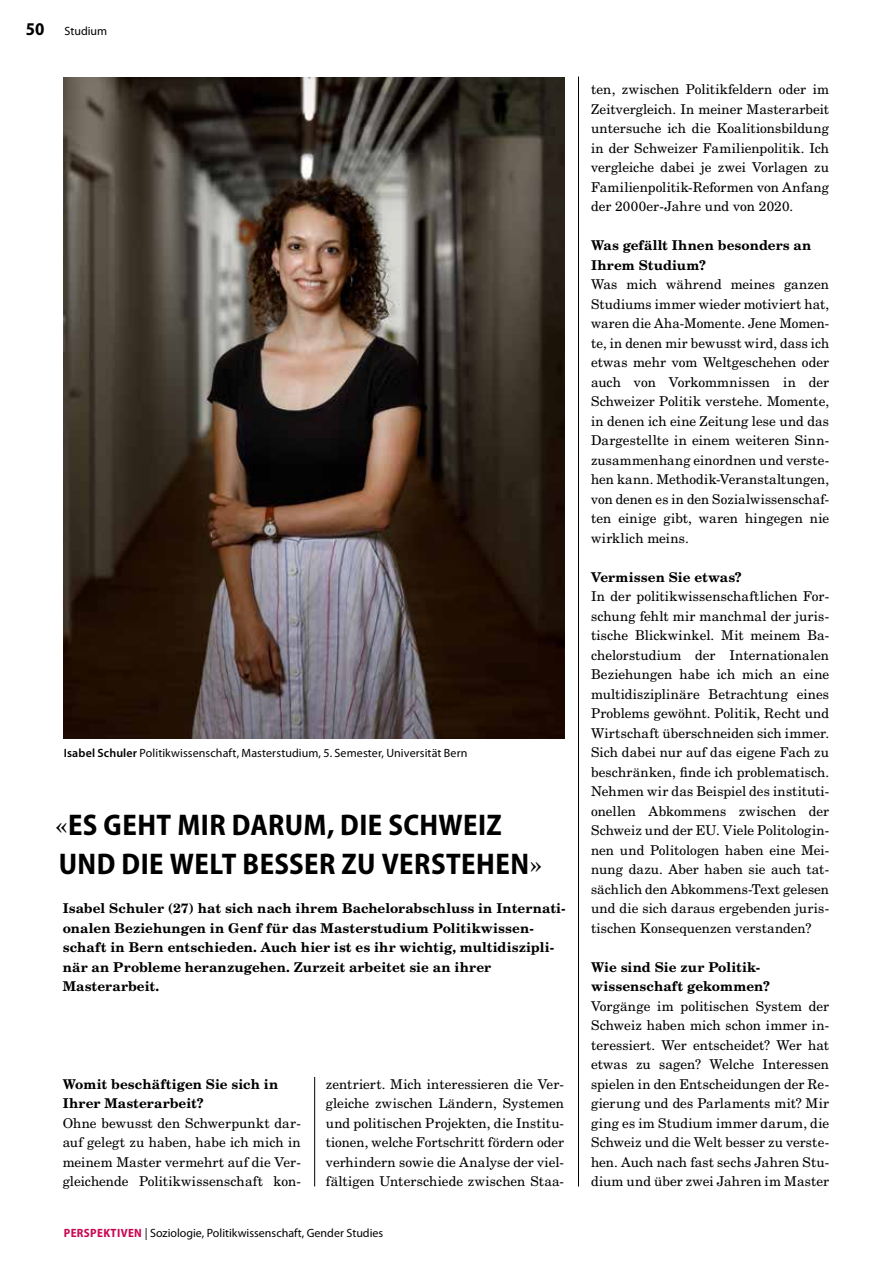
<style>
.page{position:relative;width:893px;height:1263px;background:#fff}
.page>*{position:absolute;margin:0;border:0;box-sizing:border-box;transform-origin:0 0}
.t1{font:700 semi-condensed 30px/39px "Myriad Pro";letter-spacing:.015em;color:#000}
.t2{font:700 semi-condensed 18px "Myriad Pro";color:#000}
.t3{font:13.5px/19.5px "New Century Schlbk LT Std";letter-spacing:.005em;color:#000;text-align:justify}
.t4{font:700 13.5px/19.5px "New Century Schlbk LT Std";letter-spacing:.01em;color:#000}
.t5{font:12px "Myriad Pro";letter-spacing:.005em;color:#000}
.s1{font-weight:600}
.s2{font-family:"New Century Schlbk LT Std";font-weight:400;font-stretch:normal}
.s3{font-weight:700;font-stretch:semi-condensed;color:#c80752}
</style>
<div class="page">
<hr style="left:578px;top:77px;width:1px;height:1109px;background:#000">
<hr style="left:314px;top:1077px;width:1px;height:109px;background:#000">
<img style="left:63px;top:77px;width:501px;height:662px">
<h2 class="t2" style="left:26px;top:17px;width:20px">50</h2>
<p class="t5" style="left:65px;top:23px;width:44px">Studium</p>
<p class="t5" style="left:64px;top:746px;width:405px"><span class="s1">Isabel Schuler</span> Politikwissenschaft, Masterstudium, 5. Semester, Universität Bern</p>
<h1 class="t1" style="left:55px;top:805px;width:488px"><span class="s2">«</span>ES GEHT MIR DARUM, DIE SCHWEIZ<br>UND DIE WELT BESSER ZU VERSTEHEN<span class="s2">»</span></h1>
<p class="t4" style="left:63px;top:899px;width:504px">Isabel Schuler (27) hat sich nach ihrem Bachelorabschluss in Internati&shy;onalen Beziehungen in Genf für das Masterstudium Politikwissen&shy;schaft in Bern entschieden. Auch hier ist es ihr wichtig, multidiszipli&shy;när an Probleme heranzugehen. Zurzeit arbeitet sie an ihrer Masterarbeit.</p>
<p class="t4" style="left:63px;top:1074px;width:217px">Womit beschäftigen Sie sich in<br>Ihrer Masterarbeit?</p>
<p class="t3" style="left:63px;top:1113px;width:240px">Ohne bewusst den Schwerpunkt dar&shy;auf gelegt zu haben, habe ich mich in meinem Master vermehrt auf die Ver&shy;gleichende Politikwissenschaft kon-</p>
<p class="t3" style="left:326px;top:1074px;width:240px">zentriert. Mich interessieren die Ver&shy;gleiche zwischen Ländern, Systemen und politischen Projekten, die Institu&shy;tionen, welche Fortschritt fördern oder verhindern sowie die Analyse der viel&shy;fältigen Unterschiede zwischen Staa-</p>
<p class="t5" style="left:64px;top:1226px;width:321px"><span class="s3">PERSPEKTIVEN</span> | Soziologie, Politikwissenschaft, Gender Studies</p>
<p class="t3" style="left:591px;top:80px;width:240px">ten, zwischen Politikfeldern oder im Zeitvergleich. In meiner Masterarbeit untersuche ich die Koalitionsbildung in der Schweizer Familienpolitik. Ich vergleiche dabei je zwei Vorlagen zu Familienpolitik-Reformen von Anfang der 2000er-Jahre und von 2020.</p>
<p class="t4" style="left:591px;top:236px;width:222px">Was gefällt Ihnen besonders an<br>Ihrem Studium?</p>
<p class="t3" style="left:591px;top:275px;width:240px">Was mich während meines ganzen Studiums immer wieder motiviert hat, waren die Aha-Momente. Jene Momen&shy;te, in denen mir bewusst wird, dass ich etwas mehr vom Weltgeschehen oder auch von Vorkommnissen in der Schweizer Politik verstehe. Momente, in denen ich eine Zeitung lese und das Dargestellte in einem weiteren Sinn&shy;zusammenhang einordnen und verste&shy;hen kann. Methodik-Veranstaltungen, von denen es in den Sozialwissenschaf&shy;ten einige gibt, waren hingegen nie wirklich meins.</p>
<p class="t4" style="left:591px;top:567px;width:152px">Vermissen Sie etwas?</p>
<p class="t3" style="left:591px;top:587px;width:240px">In der politikwissenschaftlichen For&shy;schung fehlt mir manchmal der juris&shy;tische Blickwinkel. Mit meinem Ba&shy;chelorstudium der Internationalen Beziehungen habe ich mich an eine multidisziplinäre Betrachtung eines Problems gewöhnt. Politik, Recht und Wirtschaft überschneiden sich immer.<br>Sich dabei nur auf das eigene Fach zu beschränken, finde ich problematisch.<br>Nehmen wir das Beispiel des instituti&shy;onellen Abkommens zwischen der Schweiz und der EU. Viele Politologin&shy;nen und Politologen haben eine Mei&shy;nung dazu. Aber haben sie auch tat&shy;sächlich den Abkommens-Text gelesen und die sich daraus ergebenden juris&shy;tischen Konsequenzen verstanden?</p>
<p class="t4" style="left:591px;top:957px;width:180px">Wie sind Sie zur Politik&shy;wissenschaft gekommen?</p>
<p class="t3" style="left:591px;top:996px;width:240px">Vorgänge im politischen System der Schweiz haben mich schon immer in&shy;teressiert. Wer entscheidet? Wer hat etwas zu sagen? Welche Interessen spielen in den Entscheidungen der Re&shy;gierung und des Parlaments mit? Mir ging es im Studium immer darum, die Schweiz und die Welt besser zu verste&shy;hen. Auch nach fast sechs Jahren Stu&shy;dium und über zwei Jahren im Master</p>
</div>
